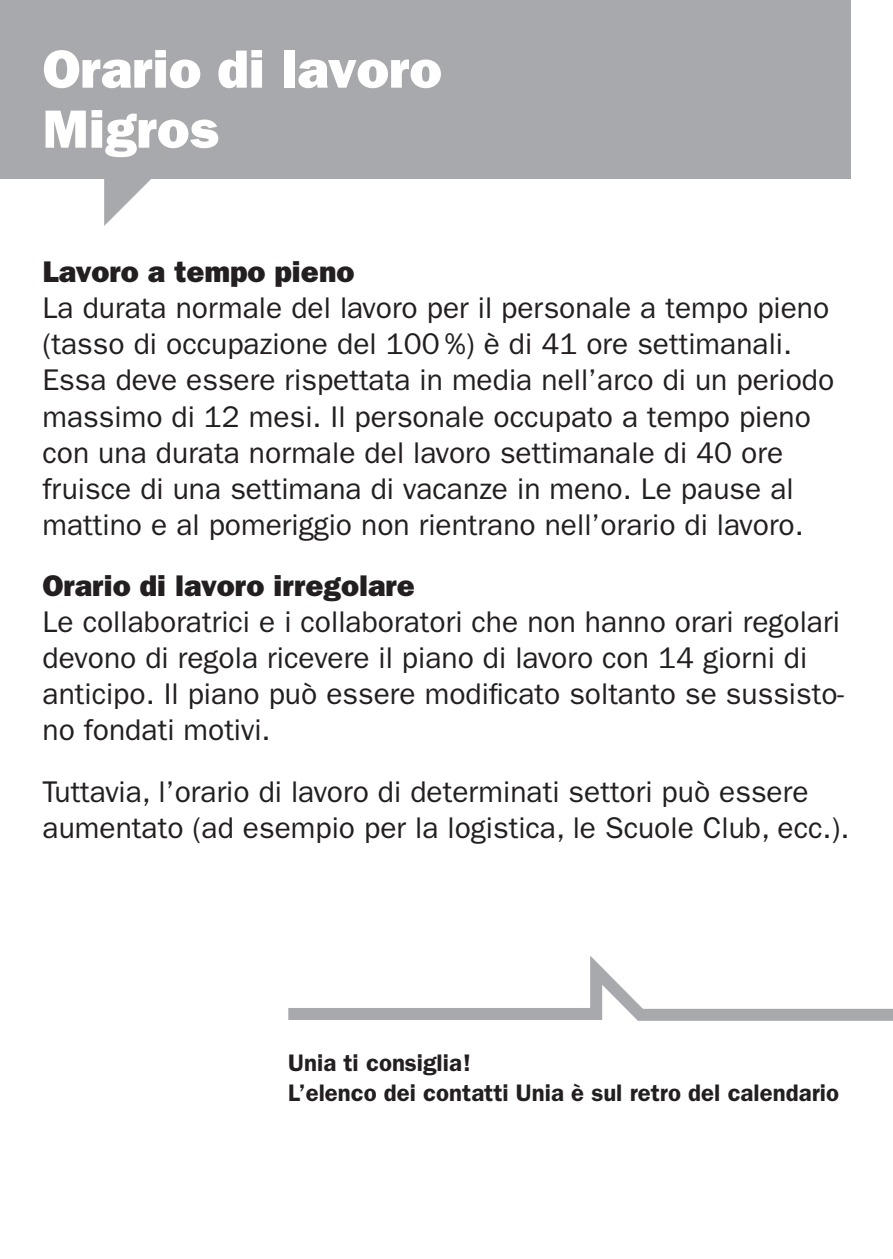
<style>
.page{position:relative;width:893px;height:1259px;background:#fff}
.page>*{position:absolute;margin:0;border:0;box-sizing:border-box;transform-origin:0 0}
.t1{font:800 54px/60px "Franklin Gothic LT Pro";color:#fff}
.t2{font:30px/36px "Franklin Gothic LT Pro";color:#231f20}
.t3{font:800 30px "Franklin Gothic LT Pro";color:#231f20}
.t4{font:24px/30px "Franklin Gothic LT Pro Dm";color:#231f20}
</style>
<div class="page">
<div style="left:0;top:0;width:850px;height:178px;background:#a8a9ad"></div>
<svg style="left:104px;top:178px;width:51px;height:48px"></svg>
<svg style="left:288px;top:956px;width:605px;height:65px"></svg>
<h1 class="t1" style="left:43px;top:39px;width:401px">Orario di lavoro<br>Migros</h1>
<p class="t3" style="left:43px;top:254px;width:313px">Lavoro a tempo pieno</p>
<p class="t2" style="left:43px;top:290px;width:793px">La durata normale del lavoro per il personale a tempo pieno (tasso di occupazione del 100 %) è di 41 ore settimanali.<br>Essa deve essere rispettata in media nell’arco di un periodo massimo di 12 mesi. Il personale occupato a tempo pieno con una durata normale del lavoro settimanale di 40 ore fruisce di una settimana di vacanze in meno. Le pause al mattino e al pomeriggio non rientrano nell’orario di lavoro.</p>
<p class="t3" style="left:43px;top:568px;width:374px">Orario di lavoro irregolare</p>
<p class="t2" style="left:43px;top:604px;width:803px">Le collaboratrici e i collaboratori che non hanno orari regolari devono di regola ricevere il piano di lavoro con 14 giorni di anticipo. Il piano può essere modificato soltanto se sussisto&shy;no fondati motivi.</p>
<p class="t2" style="left:43px;top:773px;width:808px">Tuttavia, l’orario di lavoro di determinati settori può essere aumentato (ad esempio per la logistica, le Scuole Club, ecc.).</p>
<p class="t4" style="left:288px;top:1048px;width:552px">Unia ti consiglia!<br>L’elenco dei contatti Unia è sul retro del calendario</p>
</div>
